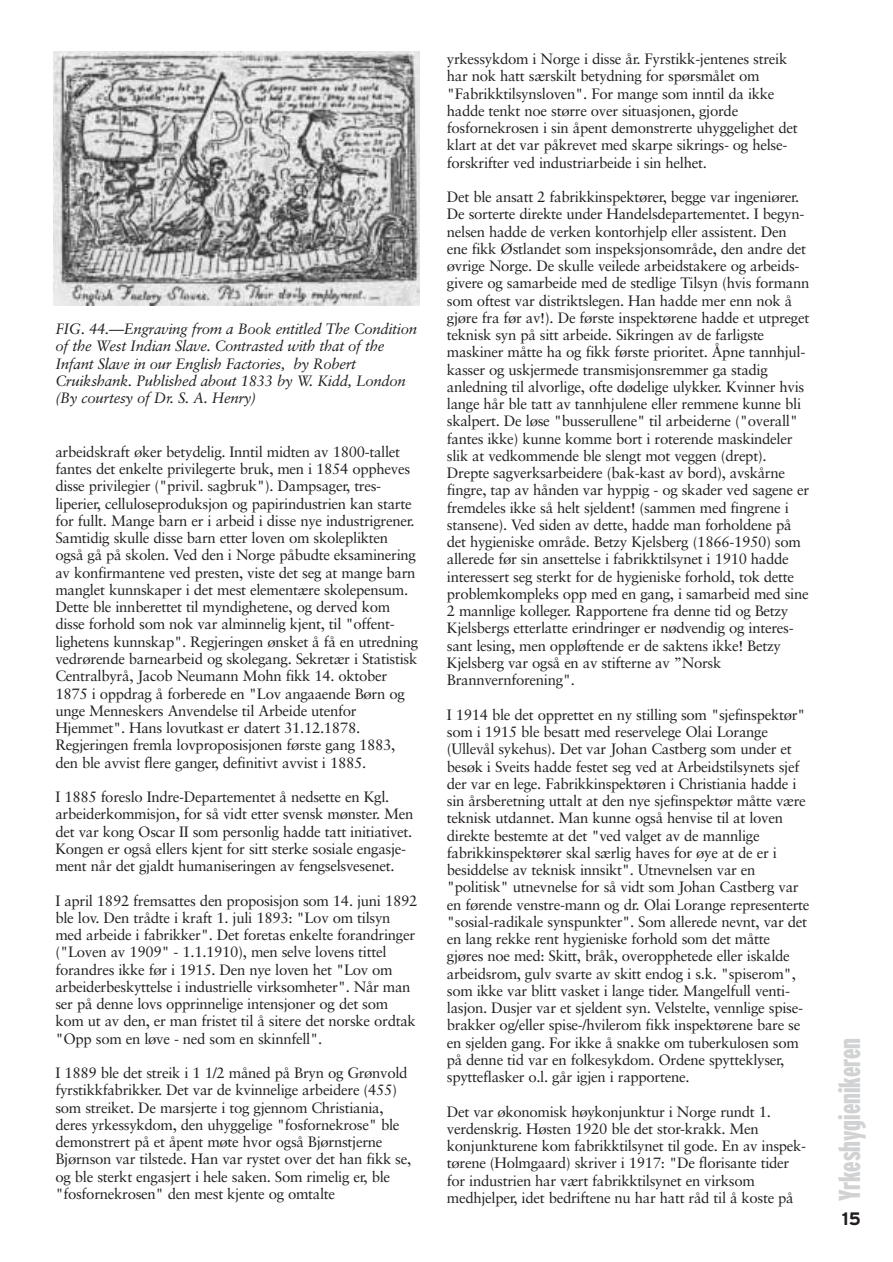
<style>
.page{position:relative;width:893px;height:1262px;background:#fff}
.page>*{position:absolute;margin:0;border:0;box-sizing:border-box;transform-origin:0 0}
.t1{font:900 extra-condensed 30.3px "Interstate";color:#d1d2d4}
.t2{font:700 18px "Interstate";color:#231f20}
.t3{font:15px/17.2px "Sabon";letter-spacing:-.02em;color:#231f20}
.t4{font:italic 15px/17.2px "Sabon";letter-spacing:-.02em;color:#231f20}
</style>
<div class="page">
<img style="left:54px;top:51px;width:366px;height:254px">
<p class="t4" style="left:55px;top:321px;width:363px">FIG. 44.—Engraving from a Book entitled The Condition of the West Indian Slave. Contrasted with that of the Infant Slave in our English Factories, by Robert Cruikshank. Published about 1833 by W. Kidd, London (By courtesy of Dr. S. A. Henry)</p>
<p class="t3" style="left:55px;top:444px;width:364px">arbeidskraft øker betydelig. Inntil midten av 1800-tallet fantes det enkelte privilegerte bruk, men i 1854 oppheves disse privilegier ("privil. sagbruk"). Dampsager, tres&shy;liperier, celluloseproduksjon og papirindustrien kan starte for fullt. Mange barn er i arbeid i disse nye industrigrener.<br>Samtidig skulle disse barn etter loven om skoleplikten også gå på skolen. Ved den i Norge påbudte eksaminering av konfirmantene ved presten, viste det seg at mange barn manglet kunnskaper i det mest elementære skolepensum.<br>Dette ble innberettet til myndighetene, og derved kom disse forhold som nok var alminnelig kjent, til "offent&shy;lighetens kunnskap". Regjeringen ønsket å få en utredning vedrørende barnearbeid og skolegang. Sekretær i Statistisk Centralbyrå, Jacob Neumann Mohn fikk 14. oktober 1875 i oppdrag å forberede en "Lov angaaende Børn og unge Menneskers Anvendelse til Arbeide utenfor Hjemmet". Hans lovutkast er datert 31.12.1878.<br>Regjeringen fremla lovproposisjonen første gang 1883, den ble avvist flere ganger, definitivt avvist i 1885.</p>
<p class="t3" style="left:55px;top:789px;width:359px">I 1885 foreslo Indre-Departementet å nedsette en Kgl. arbeiderkommisjon, for så vidt etter svensk mønster. Men det var kong Oscar II som personlig hadde tatt initiativet.<br>Kongen er også ellers kjent for sitt sterke sosiale engasje&shy;ment når det gjaldt humaniseringen av fengselsvesenet.</p>
<p class="t3" style="left:55px;top:893px;width:363px">I april 1892 fremsattes den proposisjon som 14. juni 1892 ble lov. Den trådte i kraft 1. juli 1893: "Lov om tilsyn med arbeide i fabrikker". Det foretas enkelte forandringer ("Loven av 1909" - 1.1.1910), men selve lovens tittel forandres ikke før i 1915. Den nye loven het "Lov om arbeiderbeskyttelse i industrielle virksomheter". Når man ser på denne lovs opprinnelige intensjoner og det som kom ut av den, er man fristet til å sitere det norske ordtak "Opp som en løve - ned som en skinnfell".</p>
<p class="t3" style="left:55px;top:1065px;width:357px">I 1889 ble det streik i 1 1/2 måned på Bryn og Grønvold fyrstikkfabrikker. Det var de kvinnelige arbeidere (455) som streiket. De marsjerte i tog gjennom Christiania, deres yrkessykdom, den uhyggelige "fosfornekrose" ble demonstrert på et åpent møte hvor også Bjørnstjerne Bjørnson var tilstede. Han var rystet over det han fikk se, og ble sterkt engasjert i hele saken. Som rimelig er, ble "fosfornekrosen" den mest kjente og omtalte</p>
<p class="t3" style="left:447px;top:51px;width:352px">yrkessykdom i Norge i disse år. Fyrstikk-jentenes streik har nok hatt særskilt betydning for spørsmålet om "Fabrikktilsynsloven". For mange som inntil da ikke hadde tenkt noe større over situasjonen, gjorde fosfornekrosen i sin åpent demonstrerte uhyggelighet det klart at det var påkrevet med skarpe sikrings- og helse&shy;forskrifter ved industriarbeide i sin helhet.</p>
<p class="t3" style="left:447px;top:189px;width:364px">Det ble ansatt 2 fabrikkinspektører, begge var ingeniører.<br>De sorterte direkte under Handelsdepartementet. I begyn&shy;nelsen hadde de verken kontorhjelp eller assistent. Den ene fikk Østlandet som inspeksjonsområde, den andre det øvrige Norge. De skulle veilede arbeidstakere og arbeids&shy;givere og samarbeide med de stedlige Tilsyn (hvis formann som oftest var distriktslegen. Han hadde mer enn nok å gjøre fra før av!). De første inspektørene hadde et utpreget teknisk syn på sitt arbeide. Sikringen av de farligste maskiner måtte ha og fikk første prioritet. Åpne tannhjul&shy;kasser og uskjermede transmisjonsremmer ga stadig anledning til alvorlige, ofte dødelige ulykker. Kvinner hvis lange hår ble tatt av tannhjulene eller remmene kunne bli skalpert. De løse "busserullene" til arbeiderne ("overall" fantes ikke) kunne komme bort i roterende maskindeler slik at vedkommende ble slengt mot veggen (drept).<br>Drepte sagverksarbeidere (bak-kast av bord), avskårne fingre, tap av hånden var hyppig - og skader ved sagene er fremdeles ikke så helt sjeldent! (sammen med fingrene i stansene). Ved siden av dette, hadde man forholdene på det hygieniske område. Betzy Kjelsberg (1866-1950) som allerede før sin ansettelse i fabrikktilsynet i 1910 hadde interessert seg sterkt for de hygieniske forhold, tok dette problemkompleks opp med en gang, i samarbeid med sine 2 mannlige kolleger. Rapportene fra denne tid og Betzy Kjelsbergs etterlatte erindringer er nødvendig og interes&shy;sant lesing, men oppløftende er de saktens ikke! Betzy Kjelsberg var også en av stifterne av ”Norsk Brannvernforening".</p>
<p class="t3" style="left:447px;top:707px;width:364px">I 1914 ble det opprettet en ny stilling som "sjefinspektør" som i 1915 ble besatt med reservelege Olai Lorange (Ullevål sykehus). Det var Johan Castberg som under et besøk i Sveits hadde festet seg ved at Arbeidstilsynets sjef der var en lege. Fabrikkinspektøren i Christiania hadde i sin årsberetning uttalt at den nye sjefinspektør måtte være teknisk utdannet. Man kunne også henvise til at loven direkte bestemte at det "ved valget av de mannlige fabrikkinspektører skal særlig haves for øye at de er i besiddelse av teknisk innsikt". Utnevnelsen var en "politisk" utnevnelse for så vidt som Johan Castberg var en førende venstre-mann og dr. Olai Lorange representerte "sosial-radikale synspunkter". Som allerede nevnt, var det en lang rekke rent hygieniske forhold som det måtte gjøres noe med: Skitt, bråk, overopphetede eller iskalde arbeidsrom, gulv svarte av skitt endog i s.k. "spiserom", som ikke var blitt vasket i lange tider. Mangelfull venti&shy;lasjon. Dusjer var et sjeldent syn. Velstelte, vennlige spise&shy;brakker og/eller spise-/hvilerom fikk inspektørene bare se en sjelden gang. For ikke å snakke om tuberkulosen som på denne tid var en folkesykdom. Ordene spytteklyser, spytteflasker o.l. går igjen i rapportene.</p>
<p class="t3" style="left:447px;top:1104px;width:361px">Det var økonomisk høykonjunktur i Norge rundt 1. verdenskrig. Høsten 1920 ble det stor-krakk. Men konjunkturene kom fabrikktilsynet til gode. En av inspek&shy;tørene (Holmgaard) skriver i 1917: "De florisante tider for industrien har vært fabrikktilsynet en virksom medhjelper, idet bedriftene nu har hatt råd til å koste på</p>
<h1 class="t1" style="left:838px;top:1200px;width:164px;rotate:-90deg">Yrkeshygienikeren</h1>
<p class="t2" style="left:842px;top:1212px;width:20px">15</p>
</div>
